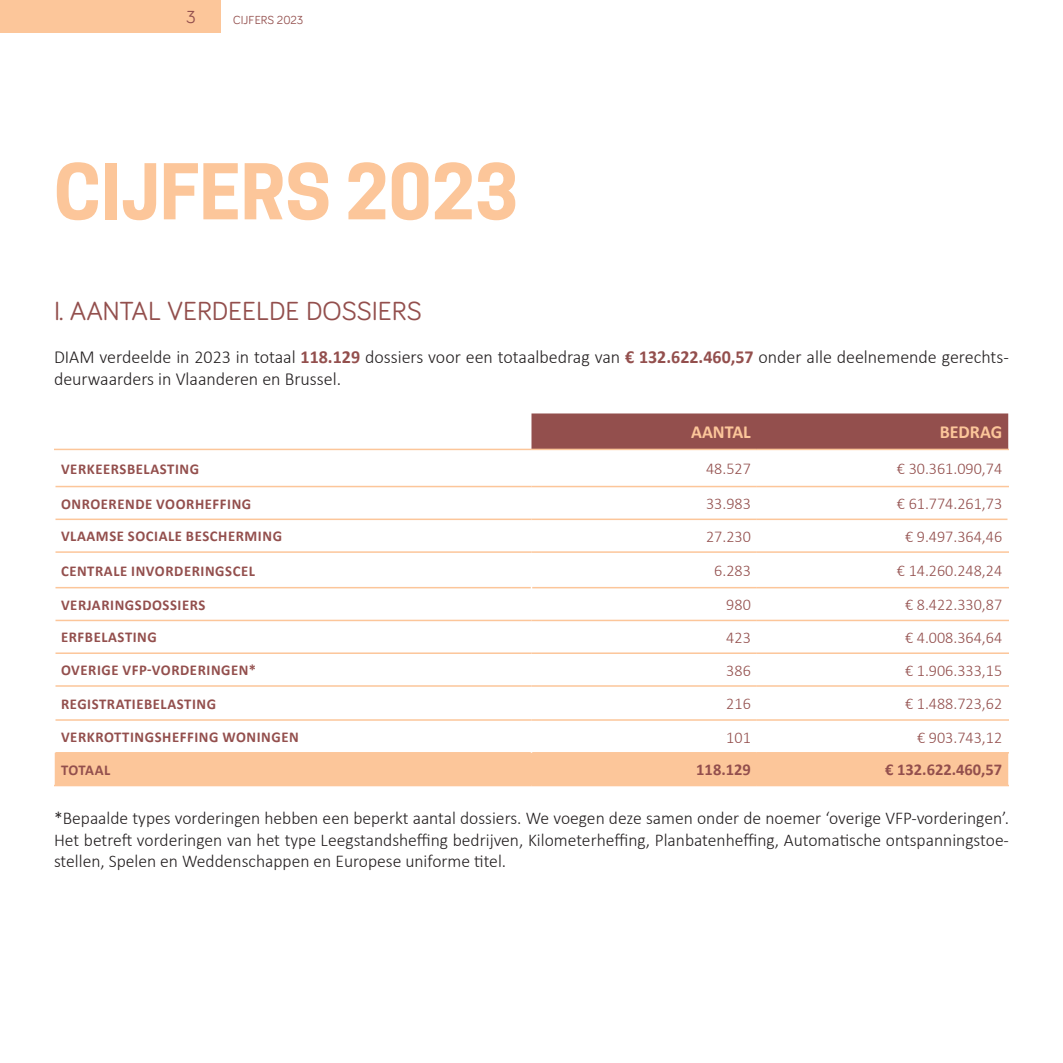
<style>
.page{position:relative;width:1063px;height:1063px;background:#fff}
.page>*{position:absolute;margin:0;border:0;box-sizing:border-box;transform-origin:0 0}
.t1{font:700 72px "Cooper Hewitt";color:#fcc69a}
.t2{font:27px "Bariol";color:#934f4d}
.t3{font:300 18.45px/22px "Calibri";color:#231f20}
.t4{font:700 18.45px "Calibri";color:#fcc69a}
.t5{font:300 18px/21.6px "Calibri";color:#231f20;text-align:justify}
.t6{font:18px "Bariol";color:#934f4d}
.t7{font:300 16.5px "Calibri";color:#934f4d}
.t8{font:700 16.5px "Calibri";color:#934f4d}
.t9{font:700 15px "Calibri";letter-spacing:.04em;color:#934f4d}
.t10{font:12px "Bariol";color:#934f4d}
.s1{font-weight:700;color:#934f4d}
</style>
<div class="page">
<div style="left:0;top:0;width:221px;height:33px;background:#fcc69a"></div>
<div style="left:531px;top:413px;width:477px;height:36px;background:#934f4d"></div>
<div style="left:55px;top:753px;width:953px;height:32px;background:#fcc69a"></div>
<hr style="left:54px;top:785px;width:477px;height:1px;background:#fcc69a">
<hr style="left:531px;top:785px;width:226px;height:1px;background:#fcc69a">
<hr style="left:757px;top:785px;width:252px;height:1px;background:#fcc69a">
<hr style="left:54px;top:449px;width:477px;height:1px;background:#fcc69a">
<hr style="left:531px;top:449px;width:226px;height:1px;background:#fcc69a">
<hr style="left:757px;top:449px;width:252px;height:1px;background:#fcc69a">
<hr style="left:56px;top:486px;width:475px;height:1px;background:#fcc69a">
<hr style="left:531px;top:486px;width:226px;height:1px;background:#fcc69a">
<hr style="left:757px;top:486px;width:252px;height:1px;background:#fcc69a">
<hr style="left:56px;top:519px;width:475px;height:1px;background:#fcc69a">
<hr style="left:531px;top:519px;width:226px;height:1px;background:#fcc69a">
<hr style="left:757px;top:519px;width:250px;height:1px;background:#fcc69a">
<hr style="left:56px;top:551px;width:475px;height:2px;background:#fcc69a">
<hr style="left:531px;top:551px;width:226px;height:2px;background:#fcc69a">
<hr style="left:757px;top:551px;width:252px;height:2px;background:#fcc69a">
<hr style="left:56px;top:587px;width:475px;height:1px;background:#fcc69a">
<hr style="left:532px;top:587px;width:225px;height:1px;background:#fcc69a">
<hr style="left:757px;top:587px;width:252px;height:1px;background:#fcc69a">
<hr style="left:56px;top:620px;width:475px;height:1px;background:#fcc69a">
<hr style="left:531px;top:620px;width:226px;height:1px;background:#fcc69a">
<hr style="left:757px;top:620px;width:252px;height:1px;background:#fcc69a">
<hr style="left:56px;top:652px;width:475px;height:2px;background:#fcc69a">
<hr style="left:531px;top:652px;width:226px;height:2px;background:#fcc69a">
<hr style="left:757px;top:652px;width:252px;height:2px;background:#fcc69a">
<hr style="left:56px;top:685px;width:475px;height:2px;background:#fcc69a">
<hr style="left:531px;top:685px;width:226px;height:2px;background:#fcc69a">
<hr style="left:757px;top:685px;width:252px;height:2px;background:#fcc69a">
<hr style="left:56px;top:719px;width:475px;height:2px;background:#fcc69a">
<hr style="left:531px;top:719px;width:226px;height:2px;background:#fcc69a">
<hr style="left:757px;top:719px;width:252px;height:2px;background:#fcc69a">
<hr style="left:56px;top:752px;width:475px;height:2px;background:#fcc69a">
<hr style="left:532px;top:752px;width:225px;height:2px;background:#fcc69a">
<hr style="left:757px;top:752px;width:252px;height:2px;background:#fcc69a">
<p class="t6" style="left:186px;top:5px;width:11px">3</p>
<p class="t10" style="left:233px;top:11px;width:72px">CIJFERS 2023</p>
<h1 class="t1" style="left:54px;top:150px;width:466px">CIJFERS 2023</h1>
<h2 class="t2" style="left:54px;top:292px;width:369px">I. AANTAL VERDEELDE DOSSIERS</h2>
<p class="t3" style="left:54px;top:346px;width:956px">DIAM verdeelde in 2023 in totaal <span class="s1">118.129</span> dossiers voor een totaalbedrag van <span class="s1">€ 132.622.460,57</span> onder alle deelnemende gerechts&shy;deurwaarders in Vlaanderen en Brussel.</p>
<p class="t4" style="left:691px;top:419px;width:61px">AANTAL</p>
<p class="t4" style="left:940px;top:419px;width:64px">BEDRAG</p>
<p class="t9" style="left:61px;top:458px;width:140px">VERKEERSBELASTING</p>
<p class="t7" style="left:706px;top:458px;width:46px">48.527</p>
<p class="t7" style="left:897px;top:458px;width:107px">€ 30.361.090,74</p>
<p class="t9" style="left:61px;top:493px;width:192px">ONROERENDE VOORHEFFING</p>
<p class="t7" style="left:706px;top:493px;width:46px">33.983</p>
<p class="t7" style="left:897px;top:493px;width:107px">€ 61.774.261,73</p>
<p class="t9" style="left:61px;top:526px;width:222px">VLAAMSE SOCIALE BESCHERMING</p>
<p class="t7" style="left:706px;top:526px;width:46px">27.230</p>
<p class="t7" style="left:905px;top:526px;width:99px">€ 9.497.364,46</p>
<p class="t9" style="left:61px;top:560px;width:195px">CENTRALE INVORDERINGSCEL</p>
<p class="t7" style="left:714px;top:560px;width:38px">6.283</p>
<p class="t7" style="left:897px;top:560px;width:107px">€ 14.260.248,24</p>
<p class="t9" style="left:61px;top:594px;width:146px">VERJARINGSDOSSIERS</p>
<p class="t7" style="left:726px;top:595px;width:26px">980</p>
<p class="t7" style="left:905px;top:595px;width:99px">€ 8.422.330,87</p>
<p class="t9" style="left:61px;top:627px;width:97px">ERFBELASTING</p>
<p class="t7" style="left:726px;top:627px;width:26px">423</p>
<p class="t7" style="left:905px;top:627px;width:99px">€ 4.008.364,64</p>
<p class="t9" style="left:61px;top:660px;width:197px">OVERIGE VFP-VORDERINGEN*</p>
<p class="t7" style="left:726px;top:660px;width:26px">386</p>
<p class="t7" style="left:905px;top:660px;width:99px">€ 1.906.333,15</p>
<p class="t9" style="left:61px;top:693px;width:157px">REGISTRATIEBELASTING</p>
<p class="t7" style="left:726px;top:693px;width:26px">216</p>
<p class="t7" style="left:905px;top:693px;width:99px">€ 1.488.723,62</p>
<p class="t9" style="left:61px;top:726px;width:239px">VERKROTTINGSHEFFING WONINGEN</p>
<p class="t7" style="left:726px;top:727px;width:26px">101</p>
<p class="t7" style="left:917px;top:727px;width:87px">€ 903.743,12</p>
<p class="t9" style="left:61px;top:759px;width:51px">TOTAAL</p>
<p class="t8" style="left:696px;top:758px;width:56px">118.129</p>
<p class="t8" style="left:885px;top:758px;width:119px">€ 132.622.460,57</p>
<p class="t5" style="left:54px;top:807px;width:957px">*Bepaalde types vorderingen hebben een beperkt aantal dossiers. We voegen deze samen onder de noemer ‘overige VFP-vorderingen’.<br>Het betreft vorderingen van het type Leegstandsheffing bedrijven, Kilometerheffing, Planbatenheffing, Automatische ontspanningstoe&shy;stellen, Spelen en Weddenschappen en Europese uniforme titel.</p>
</div>
